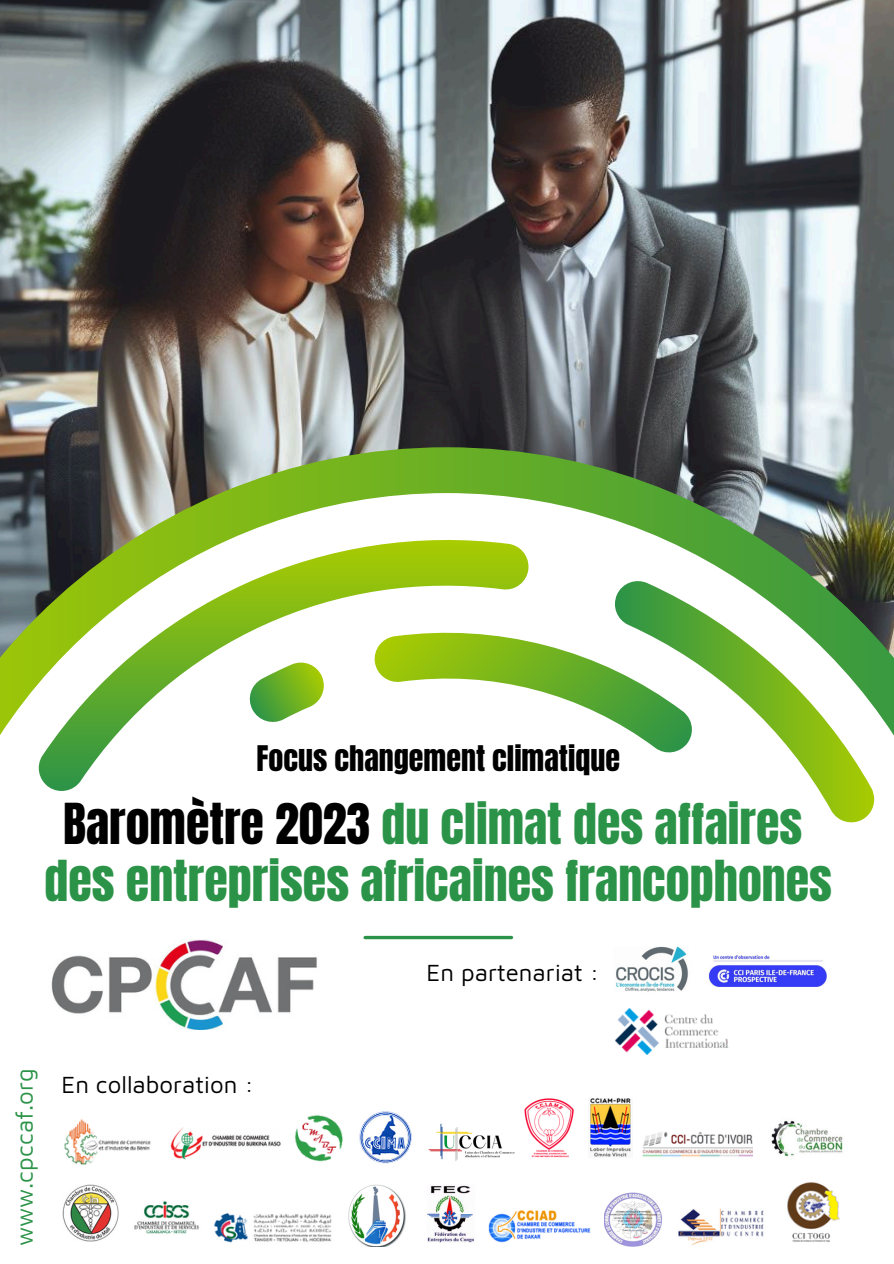
<style>
.page{position:relative;width:894px;height:1264px;background:#fff}
.page>*{position:absolute;margin:0;border:0;box-sizing:border-box;transform-origin:0 0}
.t1{font:48px/57.3px "Anton";color:#2b9348;text-align:center}
.t2{font:30px "Anton";color:#000}
.t3{font:24px "Maven Pro";color:#000}
.t4{font:24px "Maven Pro";color:#2b9348}
.s1{color:#000}
</style>
<div class="page">
<img style="left:0;top:0;width:893px;height:447px">
<svg style="left:0;top:447px;width:893px;height:376px"></svg>
<img style="left:51px;top:939px;width:266px;height:90px">
<svg style="left:365px;top:935px;width:146px;height:4px"></svg>
<img style="left:170px;top:1127px;width:111px;height:32px">
<img style="left:64px;top:1119px;width:87px;height:46px">
<img style="left:62px;top:1184px;width:57px;height:56px">
<img style="left:642px;top:1132px;width:111px;height:25px">
<img style="left:787px;top:1182px;width:53px;height:61px">
<img style="left:488px;top:1210px;width:103px;height:31px">
<img style="left:590px;top:1098px;width:41px;height:59px">
<img style="left:604px;top:1192px;width:58px;height:54px">
<img style="left:359px;top:1111px;width:53px;height:53px">
<img style="left:678px;top:1208px;width:86px;height:38px">
<img style="left:213px;top:1213px;width:119px;height:30px">
<img style="left:134px;top:1201px;width:65px;height:33px">
<img style="left:294px;top:1115px;width:49px;height:47px">
<img style="left:428px;top:1123px;width:87px;height:38px">
<img style="left:427px;top:1185px;width:47px;height:57px">
<img style="left:348px;top:1184px;width:57px;height:62px">
<img style="left:771px;top:1120px;width:72px;height:37px">
<img style="left:524px;top:1098px;width:49px;height:59px">
<img style="left:616px;top:946px;width:211px;height:46px">
<img style="left:615px;top:1008px;width:114px;height:46px">
<p class="t2" style="left:256px;top:736px;width:365px">Focus changement climatique</p>
<h2 class="t1" style="left:44px;top:795px;width:788px"><span class="s1">Baromètre 2023</span> du climat des affaires des entreprises africaines francophones</h2>
<p class="t4" style="left:10px;top:1246px;width:179px;rotate:-90deg">www.cpccaf.org</p>
<p class="t3" style="left:61px;top:1069px;width:194px">En collaboration :</p>
<p class="t3" style="left:426px;top:957px;width:174px">En partenariat :</p>
</div>
